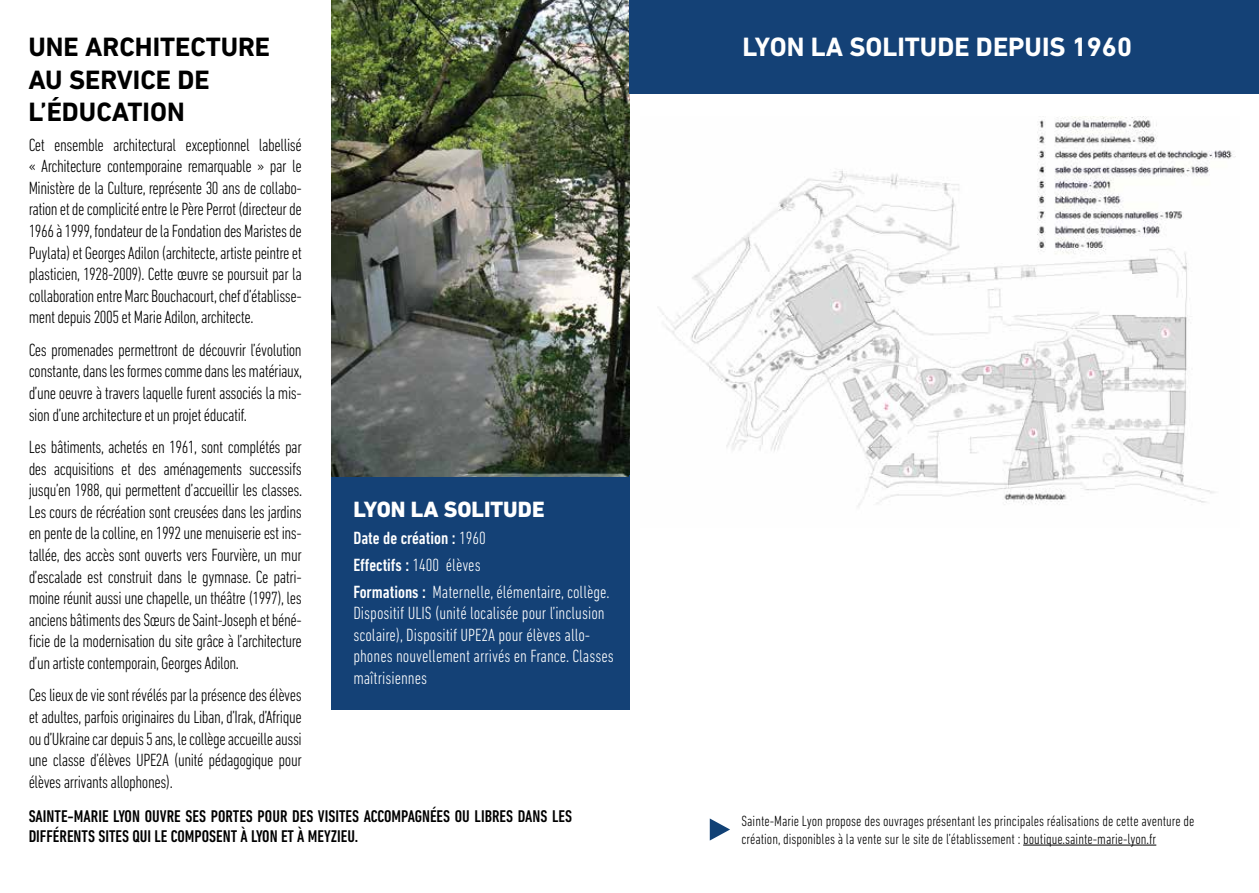
<style>
.page{position:relative;width:1259px;height:893px;background:#fff}
.page>*{position:absolute;margin:0;border:0;box-sizing:border-box;transform-origin:0 0}
.t1{font:700 27px/32.4px "DIN Next LT Pro";color:#000}
.t2{font:700 27px "DIN Next LT Pro";color:#fff}
.t3{font:800 22.5px "DIN Next LT Pro";color:#fff}
.t4{font:300 condensed 18px/21.6px "DIN Next LT Pro";letter-spacing:-.025em;color:#000;text-align:justify}
.t5{font:300 condensed 18px/21.6px "DIN Next LT Pro";color:#fff}
.t6{font:500 condensed 18px "DIN Next LT Pro";color:#fff}
.t7{font:500 condensed 17.25px/20.7px "DIN Next LT Pro";color:#000}
.t8{font:300 condensed 15px/18px "DIN Next LT Pro";color:#000}
.s1{font-weight:500}
</style>
<div class="page">
<div style="left:331px;top:475px;width:298px;height:235px;background:#144176"></div>
<img style="left:331px;top:0;width:298px;height:476px">
<div style="left:629px;top:0;width:630px;height:94px;background:#144176"></div>
<hr style="left:1023px;top:845px;width:133px;height:1px;background:#000">
<svg style="left:710px;top:818px;width:20px;height:22px"></svg>
<img style="left:658px;top:117px;width:578px;height:390px">
<h1 class="t1" style="left:28px;top:31px;width:243px">UNE ARCHITECTURE<br>AU SERVICE DE<br>L’ÉDUCATION</h1>
<p class="t4" style="left:29px;top:134px;width:275px">Cet ensemble architectural exceptionnel labellisé « Architecture contemporaine remarquable » par le Ministère de la Culture, représente 30 ans de collabo&shy;ration et de complicité entre le Père Perrot (directeur de 1966 à 1999, fondateur de la Fondation des Maristes de Puylata) et Georges Adilon (architecte, artiste peintre et plasticien, 1928-2009). Cette œuvre se poursuit par la collaboration entre Marc Bouchacourt, chef d’établisse&shy;ment depuis 2005 et Marie Adilon, architecte.</p>
<p class="t4" style="left:29px;top:339px;width:275px">Ces promenades permettront de découvrir l’évolution constante, dans les formes comme dans les matériaux, d’une oeuvre à travers laquelle furent associés la mis&shy;sion d’une architecture et un projet éducatif.</p>
<p class="t4" style="left:29px;top:436px;width:275px">Les bâtiments, achetés en 1961, sont complétés par des acquisitions et des aménagements successifs jusqu’en 1988, qui permettent d’accueillir les classes.<br>Les cours de récréation sont creusées dans les jardins en pente de la colline, en 1992 une menuiserie est ins&shy;tallée, des accès sont ouverts vers Fourvière, un mur d’escalade est construit dans le gymnase. Ce patri&shy;moine réunit aussi une chapelle, un théâtre (1997), les anciens bâtiments des Sœurs de Saint-Joseph et béné&shy;ficie de la modernisation du site grâce à l’architecture d’un artiste contemporain, Georges Adilon.</p>
<p class="t4" style="left:29px;top:684px;width:275px">Ces lieux de vie sont révélés par la présence des élèves et adultes, parfois originaires du Liban, d’Irak, d’Afrique ou d’Ukraine car depuis 5 ans, le collège accueille aussi une classe d’élèves UPE2A (unité pédagogique pour élèves arrivants allophones).</p>
<p class="t3" style="left:353px;top:496px;width:193px">LYON LA SOLITUDE</p>
<p class="t5" style="left:353px;top:524px;width:258px;line-height:27px"><span class="s1">Date de création :</span> 1960<br><span class="s1">Effectifs :</span> 1400 élèves<br><span class="s1">Formations :</span> Maternelle, élémentaire, collège.</p>
<p class="t5" style="left:353px;top:602px;width:262px">Dispositif ULIS (unité localisée pour l’inclusion scolaire), Dispositif UPE2A pour élèves allo&shy;phones nouvellement arrivés en France. Classes maîtrisiennes</p>
<p class="t6" style="left:360px;top:554px;width:11px">f</p>
<p class="t7" style="left:29px;top:805px;width:545px">SAINTE-MARIE LYON OUVRE SES PORTES POUR DES VISITES ACCOMPAGNÉES OU LIBRES DANS LES<br>DIFFÉRENTS SITES QUI LE COMPOSENT À LYON ET À MEYZIEU.</p>
<h1 class="t2" style="left:742px;top:31px;width:391px">LYON LA SOLITUDE DEPUIS 1960</h1>
<p class="t8" style="left:741px;top:811px;width:454px">Sainte-Marie Lyon propose des ouvrages présentant les principales réalisations de cette aventure de création, disponibles à la vente sur le site de l’établissement : boutique.sainte-marie-lyon.fr</p>
</div>
